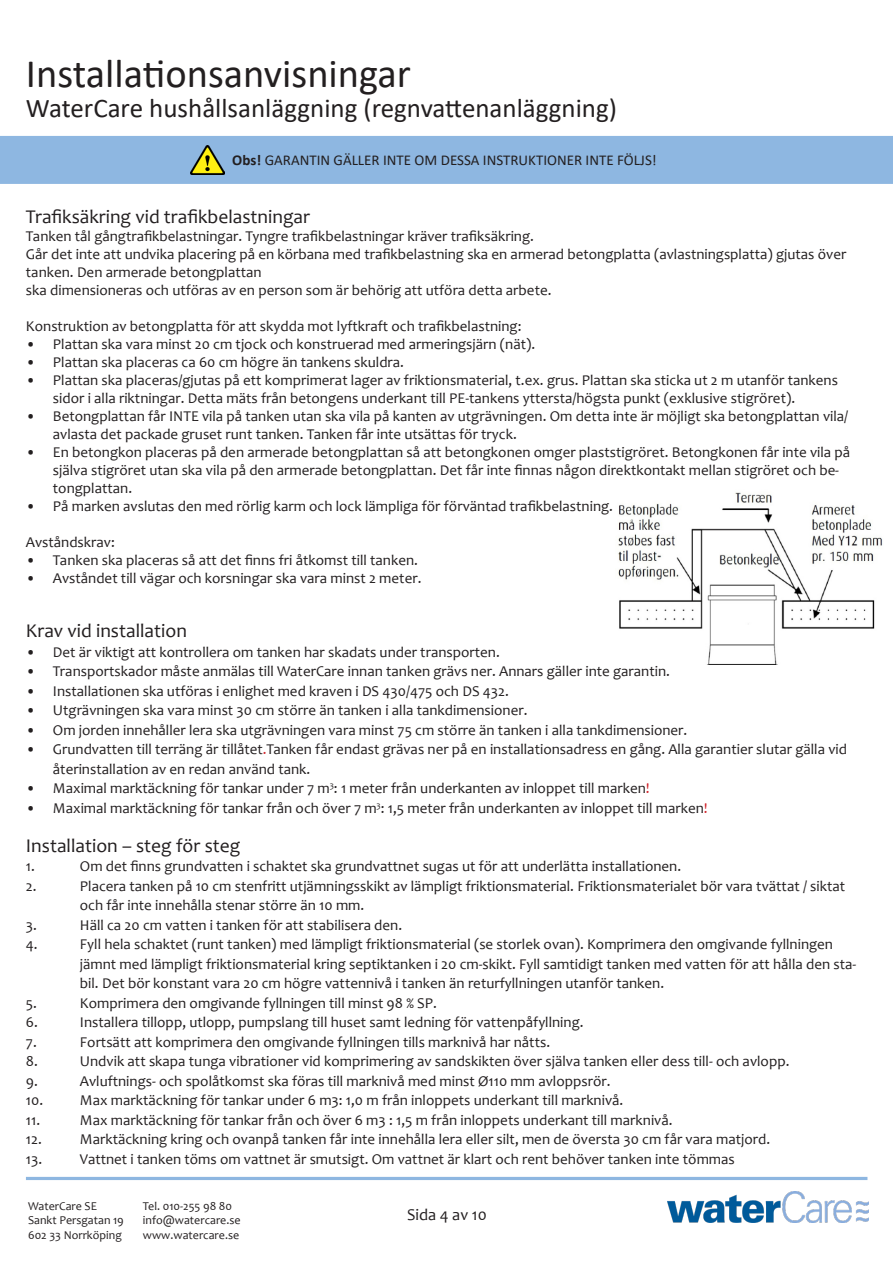
<style>
.page{position:relative;width:893px;height:1263px;background:#fff}
.page>*{position:absolute;margin:0;border:0;box-sizing:border-box;transform-origin:0 0}
.t1{font:40.5px "Calibri";color:#231f20}
.t2{font:27px "Calibri";color:#231f20}
.t3{font:19.5px "Candara";color:#231f20}
.t4{font:16.5px "Candara";color:#231f20}
.t5{font:15px/18px "Candara";color:#231f20}
.t6{font:15px "Calibri";color:#231f20}
.t7{font:12px "Candara";color:#231f20}
.s1{font-weight:700}
.s2{color:#d1232a}
</style>
<div class="page">
<img style="left:618px;top:492px;width:265px;height:172px">
<img style="left:667px;top:1192px;width:201px;height:30px">
<hr style="left:26px;top:1177px;width:841px;height:3px;background:#8eb7e1">
<div style="left:0;top:136px;width:893px;height:48px;background:#8eb7e1"></div>
<img style="left:191px;top:145px;width:33px;height:30px">
<p class="t1" style="left:26px;top:46px;width:387px">Installationsanvisningar</p>
<p class="t2" style="left:26px;top:90px;width:593px">WaterCare hushållsanläggning (regnvattenanläggning)</p>
<p class="t6" style="left:232px;top:150px;width:426px"><span class="s1">Obs!</span> GARANTIN GÄLLER INTE OM DESSA INSTRUKTIONER INTE FÖLJS!</p>
<p class="t3" style="left:26px;top:205px;width:286px">Trafiksäkring vid trafikbelastningar</p>
<p class="t5" style="left:26px;top:227px;width:509px">Tanken tål gångtrafikbelastningar. Tyngre trafikbelastningar kräver trafiksäkring.</p>
<p class="t5" style="left:26px;top:245px;width:822px">Går det inte att undvika placering på en körbana med trafikbelastning ska en armerad betongplatta (avlastningsplatta) gjutas över tanken. Den armerade betongplattan</p>
<p class="t5" style="left:26px;top:281px;width:527px">ska dimensioneras och utföras av en person som är behörig att utföra detta arbete.</p>
<p class="t5" style="left:26px;top:317px;width:497px">Konstruktion av betongplatta för att skydda mot lyftkraft och trafikbelastning:</p>
<p class="t5" style="left:26px;top:335px;width:511px">• Plattan ska vara minst 20 cm tjock och konstruerad med armeringsjärn (nät).</p>
<p class="t5" style="left:26px;top:353px;width:380px">• Plattan ska placeras ca 60 cm högre än tankens skuldra.</p>
<p class="t5" style="left:53px;top:371px;width:786px;text-indent:-27px">• Plattan ska placeras/gjutas på ett komprimerat lager av friktionsmaterial, t.ex. grus. Plattan ska sticka ut 2 m utanför tankens sidor i alla riktningar. Detta mäts från betongens underkant till PE-tankens yttersta/högsta punkt (exklusive stigröret).</p>
<p class="t5" style="left:53px;top:407px;width:797px;text-indent:-27px">• Betongplattan får INTE vila på tanken utan ska vila på kanten av utgrävningen. Om detta inte är möjligt ska betongplattan vila/ avlasta det packade gruset runt tanken. Tanken får inte utsättas för tryck.</p>
<p class="t5" style="left:53px;top:443px;width:799px;text-indent:-27px">• En betongkon placeras på den armerade betongplattan så att betongkonen omger plaststigröret. Betongkonen får inte vila på själva stigröret utan ska vila på den armerade betongplattan. Det får inte finnas någon direktkontakt mellan stigröret och be&shy;tongplattan.</p>
<p class="t5" style="left:26px;top:497px;width:589px">• På marken avslutas den med rörlig karm och lock lämpliga för förväntad trafikbelastning.</p>
<p class="t5" style="left:26px;top:533px;width:90px">Avståndskrav:</p>
<p class="t5" style="left:26px;top:551px;width:393px">• Tanken ska placeras så att det finns fri åtkomst till tanken.</p>
<p class="t5" style="left:26px;top:569px;width:397px">• Avståndet till vägar och korsningar ska vara minst 2 meter.</p>
<p class="t3" style="left:26px;top:619px;width:162px">Krav vid installation</p>
<p class="t5" style="left:26px;top:643px;width:475px">• Det är viktigt att kontrollera om tanken har skadats under transporten.</p>
<p class="t5" style="left:26px;top:662px;width:646px">• Transportskador måste anmälas till WaterCare innan tanken grävs ner. Annars gäller inte garantin.</p>
<p class="t5" style="left:26px;top:682px;width:484px">• Installationen ska utföras i enlighet med kraven i DS 430/475 och DS 432.</p>
<p class="t5" style="left:26px;top:701px;width:503px">• Utgrävningen ska vara minst 30 cm större än tanken i alla tankdimensioner.</p>
<p class="t5" style="left:26px;top:721px;width:663px">• Om jorden innehåller lera ska utgrävningen vara minst 75 cm större än tanken i alla tankdimensioner.</p>
<p class="t5" style="left:53px;top:739px;width:796px;line-height:19.5px;text-indent:-27px">• Grundvatten till terräng är tillåtet<span class="s2">.</span>Tanken får endast grävas ner på en installationsadress en gång. Alla garantier slutar gälla vid återinstallation av en redan använd tank.</p>
<p class="t5" style="left:26px;top:779px;width:625px">• Maximal marktäckning för tankar under 7 m<sup>3</sup>: 1 meter från underkanten av inloppet till marken<span class="s2">!</span></p>
<p class="t5" style="left:26px;top:799px;width:683px">• Maximal marktäckning för tankar från och över 7 m<sup>3</sup>: 1,5 meter från underkanten av inloppet till marken<span class="s2">!</span></p>
<p class="t3" style="left:26px;top:833px;width:216px">Installation – steg för steg</p>
<p class="t5" style="left:26px;top:857px;width:11px">1.</p>
<p class="t5" style="left:80px;top:857px;width:603px">Om det finns grundvatten i schaktet ska grundvattnet sugas ut för att underlätta installationen.</p>
<p class="t5" style="left:26px;top:877px;width:12px">2.</p>
<p class="t5" style="left:80px;top:876px;width:767px;line-height:19.5px">Placera tanken på 10 cm stenfritt utjämningsskikt av lämpligt friktionsmaterial. Friktionsmaterialet bör vara tvättat / siktat och får inte innehålla stenar större än 10 mm.</p>
<p class="t5" style="left:26px;top:916px;width:13px">3.</p>
<p class="t5" style="left:80px;top:916px;width:324px">Häll ca 20 cm vatten i tanken för att stabilisera den.</p>
<p class="t5" style="left:26px;top:935px;width:13px">4.</p>
<p class="t5" style="left:80px;top:934px;width:778px;line-height:19.5px">Fyll hela schaktet (runt tanken) med lämpligt friktionsmaterial (se storlek ovan). Komprimera den omgivande fyllningen jämnt med lämpligt friktionsmaterial kring septiktanken i 20 cm-skikt. Fyll samtidigt tanken med vatten för att hålla den sta&shy;bil. Det bör konstant vara 20 cm högre vattennivå i tanken än returfyllningen utanför tanken.</p>
<p class="t5" style="left:26px;top:994px;width:13px">5.</p>
<p class="t5" style="left:80px;top:994px;width:358px">Komprimera den omgivande fyllningen till minst 98 % SP.</p>
<p class="t5" style="left:26px;top:1013px;width:14px">6.</p>
<p class="t5" style="left:80px;top:1013px;width:505px">Installera tillopp, utlopp, pumpslang till huset samt ledning för vattenpåfyllning.</p>
<p class="t5" style="left:26px;top:1033px;width:12px">7.</p>
<p class="t5" style="left:80px;top:1033px;width:472px">Fortsätt att komprimera den omgivande fyllningen tills marknivå har nåtts.</p>
<p class="t5" style="left:26px;top:1052px;width:14px">8.</p>
<p class="t5" style="left:80px;top:1052px;width:711px">Undvik att skapa tunga vibrationer vid komprimering av sandskikten över själva tanken eller dess till- och avlopp.</p>
<p class="t5" style="left:26px;top:1072px;width:13px">9.</p>
<p class="t5" style="left:80px;top:1072px;width:532px">Avluftnings- och spolåtkomst ska föras till marknivå med minst Ø110 mm avloppsrör.</p>
<p class="t5" style="left:26px;top:1091px;width:19px">10.</p>
<p class="t5" style="left:80px;top:1091px;width:545px">Max marktäckning för tankar under 6 m3: 1,0 m från inloppets underkant till marknivå.</p>
<p class="t5" style="left:26px;top:1111px;width:16px">11.</p>
<p class="t5" style="left:80px;top:1111px;width:594px">Max marktäckning för tankar från och över 6 m3 : 1,5 m från inloppets underkant till marknivå.</p>
<p class="t5" style="left:26px;top:1130px;width:17px">12.</p>
<p class="t5" style="left:80px;top:1130px;width:692px">Marktäckning kring och ovanpå tanken får inte innehålla lera eller silt, men de översta 30 cm får vara matjord.</p>
<p class="t5" style="left:26px;top:1150px;width:18px">13.</p>
<p class="t5" style="left:80px;top:1150px;width:656px">Vattnet i tanken töms om vattnet är smutsigt. Om vattnet är klart och rent behöver tanken inte tömmas</p>
<p class="t7" style="left:28px;top:1198px;width:70px">WaterCare SE</p>
<p class="t7" style="left:28px;top:1213px;width:97px">Sankt Persgatan 19</p>
<p class="t7" style="left:28px;top:1227px;width:95px">602 33 Norrköping</p>
<p class="t7" style="left:143px;top:1198px;width:91px">Tel. 010-255 98 80</p>
<p class="t7" style="left:143px;top:1213px;width:99px">info@watercare.se</p>
<p class="t7" style="left:143px;top:1227px;width:98px">www.watercare.se</p>
<p class="t4" style="left:407px;top:1204px;width:81px">Sida 4 av 10</p>
</div>
